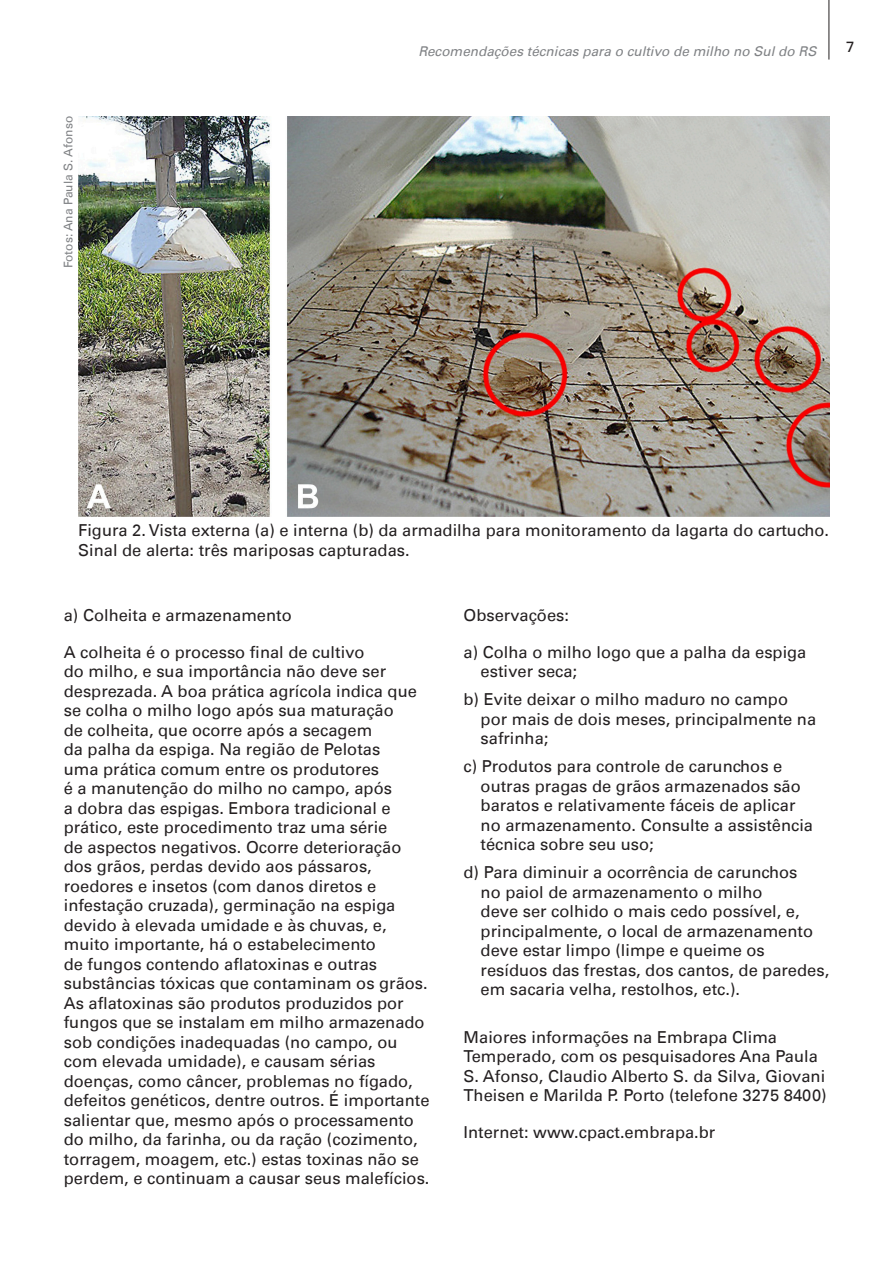
<style>
.page{position:relative;width:893px;height:1263px;background:#fff}
.page>*{position:absolute;margin:0;border:0;box-sizing:border-box;transform-origin:0 0}
.CORPO_DO_COMUNICADO{font:16.5px/19.5px "Univers LT";color:#231f20}
.t1{font:15px "Univers LT";color:#231f20}
.t2{font:italic 13.5px "Univers LT";color:#808285}
.t3{font:12px "Univers LT";color:#808285}
</style>
<div class="page">
<hr style="left:828px;top:0;width:1px;height:60px;background:#231f20">
<img style="left:79px;top:116px;width:750px;height:400px">
<p class="t3" style="left:61px;top:268px;width:154px;rotate:-90deg">Fotos: Ana Paula S. Afonso</p>
<p class="t2" style="left:418px;top:43px;width:400px">Recomendações técnicas para o cultivo de milho no Sul do RS</p>
<p class="t1" style="left:846px;top:38px;width:10px">7</p>
<p class="CORPO_DO_COMUNICADO" style="left:78px;top:520px;width:752px">Figura 2. Vista externa (a) e interna (b) da armadilha para monitoramento da lagarta do cartucho.<br>Sinal de alerta: três mariposas capturadas.</p>
<p class="CORPO_DO_COMUNICADO" style="left:64px;top:605px;width:229px">a) Colheita e armazenamento</p>
<p class="CORPO_DO_COMUNICADO" style="left:64px;top:642px;width:367px">A colheita é o processo final de cultivo<br>do milho, e sua importância não deve ser desprezada. A boa prática agrícola indica que se colha o milho logo após sua maturação<br>de colheita, que ocorre após a secagem<br>da palha da espiga. Na região de Pelotas<br>uma prática comum entre os produtores<br>é a manutenção do milho no campo, após<br>a dobra das espigas. Embora tradicional e prático, este procedimento traz uma série<br>de aspectos negativos. Ocorre deterioração dos grãos, perdas devido aos pássaros, roedores e insetos (com danos diretos e infestação cruzada), germinação na espiga devido à elevada umidade e às chuvas, e, muito importante, há o estabelecimento<br>de fungos contendo aflatoxinas e outras substâncias tóxicas que contaminam os grãos.<br>As aflatoxinas são produtos produzidos por fungos que se instalam em milho armazenado sob condições inadequadas (no campo, ou com elevada umidade), e causam sérias doenças, como câncer, problemas no fígado, defeitos genéticos, dentre outros. É importante salientar que, mesmo após o processamento do milho, da farinha, ou da ração (cozimento, torragem, moagem, etc.) estas toxinas não se perdem, e continuam a causar seus malefícios.</p>
<p class="CORPO_DO_COMUNICADO" style="left:464px;top:605px;width:107px">Observações:</p>
<p class="CORPO_DO_COMUNICADO" style="left:481px;top:642px;width:327px;text-indent:-17px">a) Colha o milho logo que a palha da espiga estiver seca;</p>
<p class="CORPO_DO_COMUNICADO" style="left:481px;top:689px;width:337px;text-indent:-17px">b) Evite deixar o milho maduro no campo por mais de dois meses, principalmente na safrinha;</p>
<p class="CORPO_DO_COMUNICADO" style="left:481px;top:756px;width:334px;text-indent:-17px">c) Produtos para controle de carunchos e outras pragas de grãos armazenados são baratos e relativamente fáceis de aplicar no armazenamento. Consulte a assistência técnica sobre seu uso;</p>
<p class="CORPO_DO_COMUNICADO" style="left:481px;top:862px;width:350px;text-indent:-17px">d) Para diminuir a ocorrência de carunchos<br>no paiol de armazenamento o milho<br>deve ser colhido o mais cedo possível, e, principalmente, o local de armazenamento deve estar limpo (limpe e queime os resíduos das frestas, dos cantos, de paredes, em sacaria velha, restolhos, etc.).</p>
<p class="CORPO_DO_COMUNICADO" style="left:464px;top:1027px;width:365px">Maiores informações na Embrapa Clima Temperado, com os pesquisadores Ana Paula S. Afonso, Claudio Alberto S. da Silva, Giovani Theisen e Marilda P. Porto (telefone 3275 8400)</p>
<p class="CORPO_DO_COMUNICADO" style="left:464px;top:1122px;width:253px">Internet: www.cpact.embrapa.br</p>
</div>
